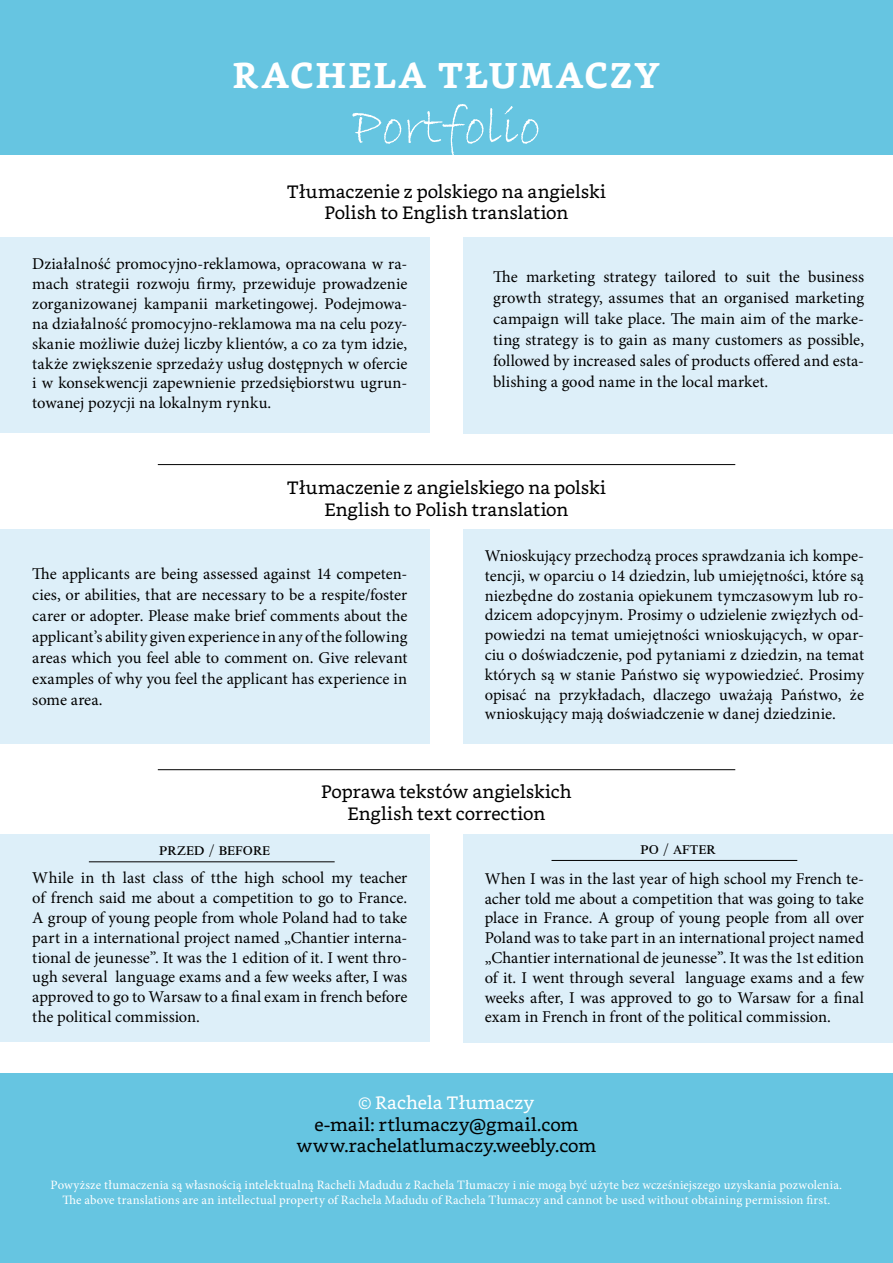
<style>
.page{position:relative;width:893px;height:1263px;background:#fff}
.page>*{position:absolute;margin:0;border:0;box-sizing:border-box;transform-origin:0 0}
.t1{font:54px "Bradley Hand ITC";color:#fff}
.t2{font:700 36px "Bookerly";letter-spacing:.05em;color:#fff}
.t3{font:18px/21.6px "Bookerly";color:#000;text-align:center}
.t4{font:18px "Times New Roman";color:#000}
.t5{font:16.5px/19.8px "Minion Pro";letter-spacing:.005em;color:#000;text-align:justify}
.t6{font:12.75px/15.3px "Minion Pro";letter-spacing:.01em;color:#fff;text-align:center}
.s1{font-size:16.5px;color:#fff}
.s2{color:#fff}
</style>
<div class="page">
<div style="left:0;top:1073px;width:893px;height:190px;background:#66c5e1"></div>
<div style="left:0;top:0;width:893px;height:154px;background:#66c5e1"></div>
<div style="left:0;top:237px;width:429px;height:196px;background:#ddeff9"></div>
<div style="left:463px;top:237px;width:430px;height:196px;background:#ddeff9"></div>
<div style="left:0;top:529px;width:429px;height:214px;background:#ddeff9"></div>
<div style="left:463px;top:529px;width:430px;height:214px;background:#ddeff9"></div>
<div style="left:0;top:834px;width:429px;height:207px;background:#ddeff9"></div>
<div style="left:463px;top:834px;width:430px;height:208px;background:#ddeff9"></div>
<hr style="left:89px;top:861px;width:246px;height:1px;background:#000">
<hr style="left:551px;top:860px;width:246px;height:1px;background:#000">
<hr style="left:158px;top:769px;width:577px;height:1px;background:#000">
<hr style="left:158px;top:464px;width:577px;height:1px;background:#000">
<h2 class="t2" style="left:233px;top:55px;width:429px">RACHELA TŁUMACZY</h2>
<h1 class="t1" style="left:352px;top:92px;width:190px">Portfolio</h1>
<p class="t3" style="left:287px;top:180px;width:321px">Tłumaczenie z polskiego na angielski<br>Polish to English translation</p>
<p class="t5" style="left:32px;top:254px;width:377px">Działalność promocyjno-reklamowa, opracowana w ra&shy;mach strategii rozwoju firmy, przewiduje prowadzenie zorganizowanej kampanii marketingowej. Podejmowa&shy;na działalność promocyjno-reklamowa ma na celu pozy&shy;skanie możliwie dużej liczby klientów, a co za tym idzie, także zwiększenie sprzedaży usług dostępnych w ofercie i w konsekwencji zapewnienie przedsiębiorstwu ugrun&shy;towanej pozycji na lokalnym rynku.</p>
<p class="t5" style="left:493px;top:267px;width:372px;line-height:21px">The marketing strategy tailored to suit the business growth strategy, assumes that an organised marketing campaign will take place. The main aim of the marke&shy;ting strategy is to gain as many customers as possible, followed by increased sales of products offered and esta&shy;blishing a good name in the local market.</p>
<p class="t3" style="left:287px;top:477px;width:321px">Tłumaczenie z angielskiego na polski<br>English to Polish translation</p>
<p class="t5" style="left:32px;top:563px;width:377px;line-height:21px">The applicants are being assessed against 14 competen&shy;cies, or abilities, that are necessary to be a respite/foster carer or adopter. Please make brief comments about the applicant’s ability given experience in any of the following areas which you feel able to comment on. Give relevant examples of why you feel the applicant has experience in some area.</p>
<p class="t5" style="left:485px;top:546px;width:381px">Wnioskujący przechodzą proces sprawdzania ich kompe&shy;tencji, w oparciu o 14 dziedzin, lub umiejętności, które są niezbędne do zostania opiekunem tymczasowym lub ro&shy;dzicem adopcyjnym. Prosimy o udzielenie zwięzłych od&shy;powiedzi na temat umiejętności wnioskujących, w opar&shy;ciu o doświadczenie, pod pytaniami z dziedzin, na temat których są w stanie Państwo się wypowiedzieć. Prosimy opisać na przykładach, dlaczego uważają Państwo, że wnioskujący mają doświadczenie w danej dziedzinie.</p>
<p class="t3" style="left:321px;top:781px;width:252px">Poprawa tekstów angielskich<br>English text correction</p>
<p class="t4" style="left:159px;top:836px;width:113px">Przed / Before</p>
<p class="t4" style="left:641px;top:836px;width:77px">Po / After</p>
<p class="t5" style="left:32px;top:868px;width:377px">While in th last class of tthe high school my teacher of french said me about a competition to go to France.<br>A group of young people from whole Poland had to take part in a international project named „Chantier interna&shy;tional de jeunesse”. It was the 1 edition of it. I went thro&shy;ugh several language exams and a few weeks after, I was approved to go to Warsaw to a final exam in french before the political commission.</p>
<p class="t5" style="left:485px;top:869px;width:381px">When I was in the last year of high school my French te&shy;acher told me about a competition that was going to take place in France. A group of young people from all over Poland was to take part in an international project named „Chantier international de jeunesse”. It was the 1st edition of it. I went through several language exams and a few weeks after, I was approved to go to Warsaw for a final exam in French in front of the political commission.</p>
<p class="t3" style="left:296px;top:1092px;width:301px"><span class="s1">©</span> <span class="s2">Rachela Tłumaczy<br></span>e-mail: rtlumaczy@gmail.com www.rachelatlumaczy.weebly.com</p>
<p class="t6" style="left:51px;top:1177px;width:793px">Powyższe tłumaczenia są własnością intelektualną Racheli Madudu z Rachela Tłumaczy i nie mogą być użyte bez wcześniejszego uzyskania pozwolenia.<br>The above translations are an intellectual property of Rachela Madudu of Rachela Tłumaczy and cannot be used without obtaining permission first.</p>
</div>
